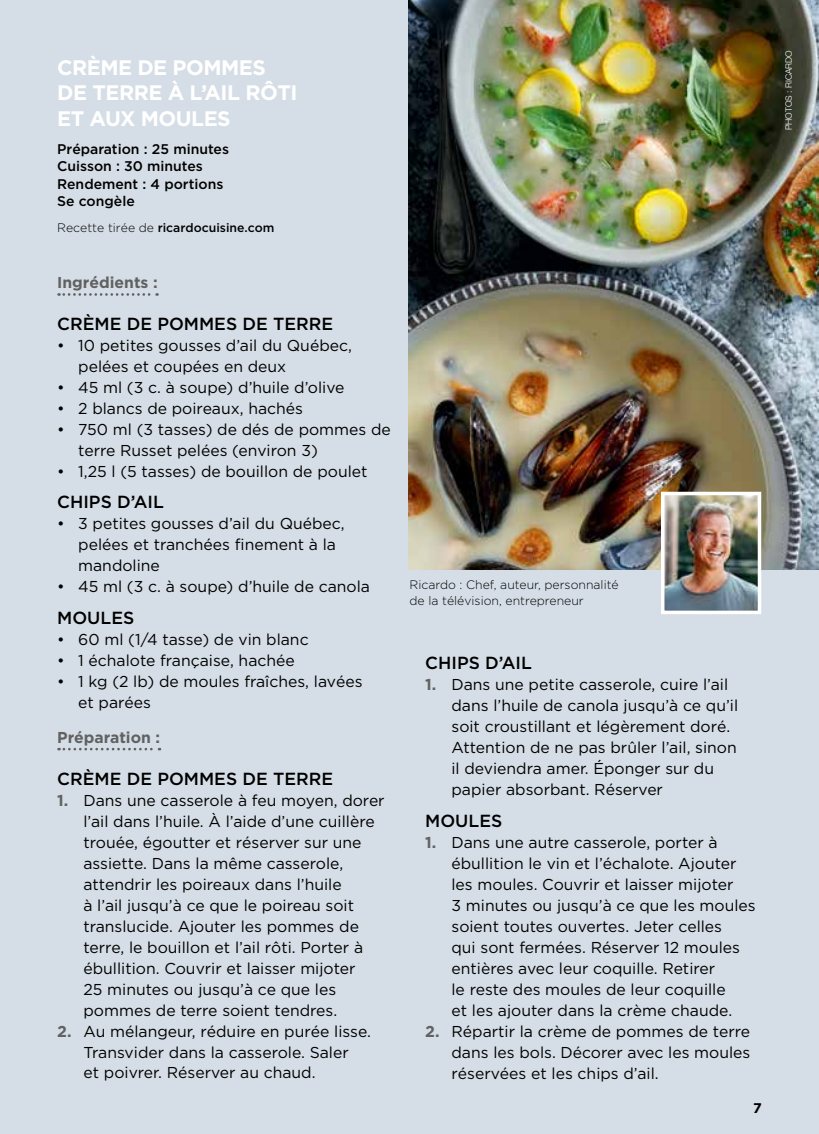
<style>
.page{position:relative;width:819px;height:1134px;background:#d5dee6}
.page>*{position:absolute;margin:0;border:0;box-sizing:border-box;transform-origin:0 0}
.t1{font:700 21px/25.2px "Gotham";letter-spacing:-.025em;color:#fff}
.t2{font:500 17.5px "Gotham HTF";color:#000}
.t3{font:15.75px/21px "Gotham";color:#000}
.t4{font:700 15.75px "Gotham";color:#616161}
.t5{font:500 14px/17.5px "Gotham";color:#000}
.t6{font:700 14px "Gotham";color:#000}
.t7{font:300 12.25px/15.8px "Gotham HTF";color:#000}
.t8{font:500 12.25px "Gotham HTF";color:#000}
.t9{font:300 8.75px "Helvetica Neue LT Std";color:#fff}
.s1{font-weight:300}
.s2{font-weight:700;color:#616161}
</style>
<div class="page">
<svg style="left:59px;top:293px;width:99px;height:3px"></svg>
<svg style="left:59px;top:748px;width:101px;height:2px"></svg>
<img style="left:409px;top:0;width:410px;height:570px">
<img style="left:666px;top:497px;width:90px;height:112px">
<div style="left:661px;top:492px;width:100px;height:122px;border:4px solid #fff"></div>
<h1 class="t1" style="left:57px;top:55px;width:242px">CRÈME DE POMMES<br>DE TERRE À L’AIL RÔTI<br>ET AUX MOULES</h1>
<p class="t5" style="left:57px;top:139px;width:173px">Préparation : 25 minutes<br>Cuisson : 30 minutes<br>Rendement : 4 portions<br>Se congèle</p>
<p class="t8" style="left:57px;top:221px;width:219px"><span class="s1">Recette tirée de</span> ricardocuisine.com</p>
<p class="t4" style="left:57px;top:273px;width:102px">Ingrédients :</p>
<p class="t2" style="left:57px;top:314px;width:277px">CRÈME DE POMMES DE TERRE</p>
<p class="t3" style="left:78px;top:335px;width:275px;text-indent:-21px">• 10 petites gousses d’ail du Québec, pelées et coupées en deux</p>
<p class="t3" style="left:57px;top:377px;width:289px">• 45 ml (3 c. à soupe) d’huile d’olive</p>
<p class="t3" style="left:57px;top:398px;width:247px">• 2 blancs de poireaux, hachés</p>
<p class="t3" style="left:78px;top:419px;width:314px;text-indent:-21px">• 750 ml (3 tasses) de dés de pommes de terre Russet pelées (environ 3)</p>
<p class="t3" style="left:57px;top:461px;width:312px">• 1,25 l (5 tasses) de bouillon de poulet</p>
<p class="t2" style="left:57px;top:492px;width:108px">CHIPS D’AIL</p>
<p class="t3" style="left:78px;top:513px;width:268px;text-indent:-21px">• 3 petites gousses d’ail du Québec, pelées et tranchées finement à la mandoline</p>
<p class="t3" style="left:57px;top:576px;width:314px">• 45 ml (3 c. à soupe) d’huile de canola</p>
<p class="t2" style="left:57px;top:608px;width:79px">MOULES</p>
<p class="t3" style="left:57px;top:629px;width:253px">• 60 ml (1/4 tasse) de vin blanc</p>
<p class="t3" style="left:57px;top:650px;width:239px">• 1 échalote française, hachée</p>
<p class="t3" style="left:78px;top:671px;width:286px;text-indent:-21px">• 1 kg (2 lb) de moules fraîches, lavées et parées</p>
<p class="t4" style="left:57px;top:728px;width:105px">Préparation :</p>
<p class="t2" style="left:57px;top:768px;width:277px">CRÈME DE POMMES DE TERRE</p>
<p class="t3" style="left:83px;top:789px;width:303px;text-indent:-26px"><span class="s2">1.</span> Dans une casserole à feu moyen, dorer l’ail dans l’huile. À l’aide d’une cuillère trouée, égoutter et réserver sur une assiette. Dans la même casserole, attendrir les poireaux dans l’huile<br>à l’ail jusqu’à ce que le poireau soit translucide. Ajouter les pommes de terre, le bouillon et l’ail rôti. Porter à ébullition. Couvrir et laisser mijoter<br>25 minutes ou jusqu’à ce que les pommes de terre soient tendres.</p>
<p class="t3" style="left:83px;top:1020px;width:289px;text-indent:-26px"><span class="s2">2.</span> Au mélangeur, réduire en purée lisse.<br>Transvider dans la casserole. Saler<br>et poivrer. Réserver au chaud.</p>
<p class="t7" style="left:410px;top:577px;width:211px">Ricardo : Chef, auteur, personnalité de la télévision, entrepreneur</p>
<p class="t2" style="left:425px;top:653px;width:108px">CHIPS D’AIL</p>
<p class="t3" style="left:452px;top:674px;width:288px;text-indent:-26px"><span class="s2">1.</span> Dans une petite casserole, cuire l’ail dans l’huile de canola jusqu’à ce qu’il soit croustillant et légèrement doré.<br>Attention de ne pas brûler l’ail, sinon il deviendra amer. Éponger sur du papier absorbant. Réserver</p>
<p class="t2" style="left:425px;top:811px;width:79px">MOULES</p>
<p class="t3" style="left:452px;top:831px;width:306px;text-indent:-26px"><span class="s2">1.</span> Dans une autre casserole, porter à ébullition le vin et l’échalote. Ajouter les moules. Couvrir et laisser mijoter<br>3 minutes ou jusqu’à ce que les moules soient toutes ouvertes. Jeter celles<br>qui sont fermées. Réserver 12 moules entières avec leur coquille. Retirer<br>le reste des moules de leur coquille<br>et les ajouter dans la crème chaude.</p>
<p class="t3" style="left:452px;top:1020px;width:300px;text-align:justify;text-indent:-26px"><span class="s2">2.</span> Répartir la crème de pommes de terre dans les bols. Décorer avec les moules réservées et les chips d’ail.</p>
<p class="t6" style="left:753px;top:1100px;width:10px">7</p>
<p class="t9" style="left:783px;top:130px;width:82px;rotate:-90deg">PHOTOS : RICARDO</p>
</div>
